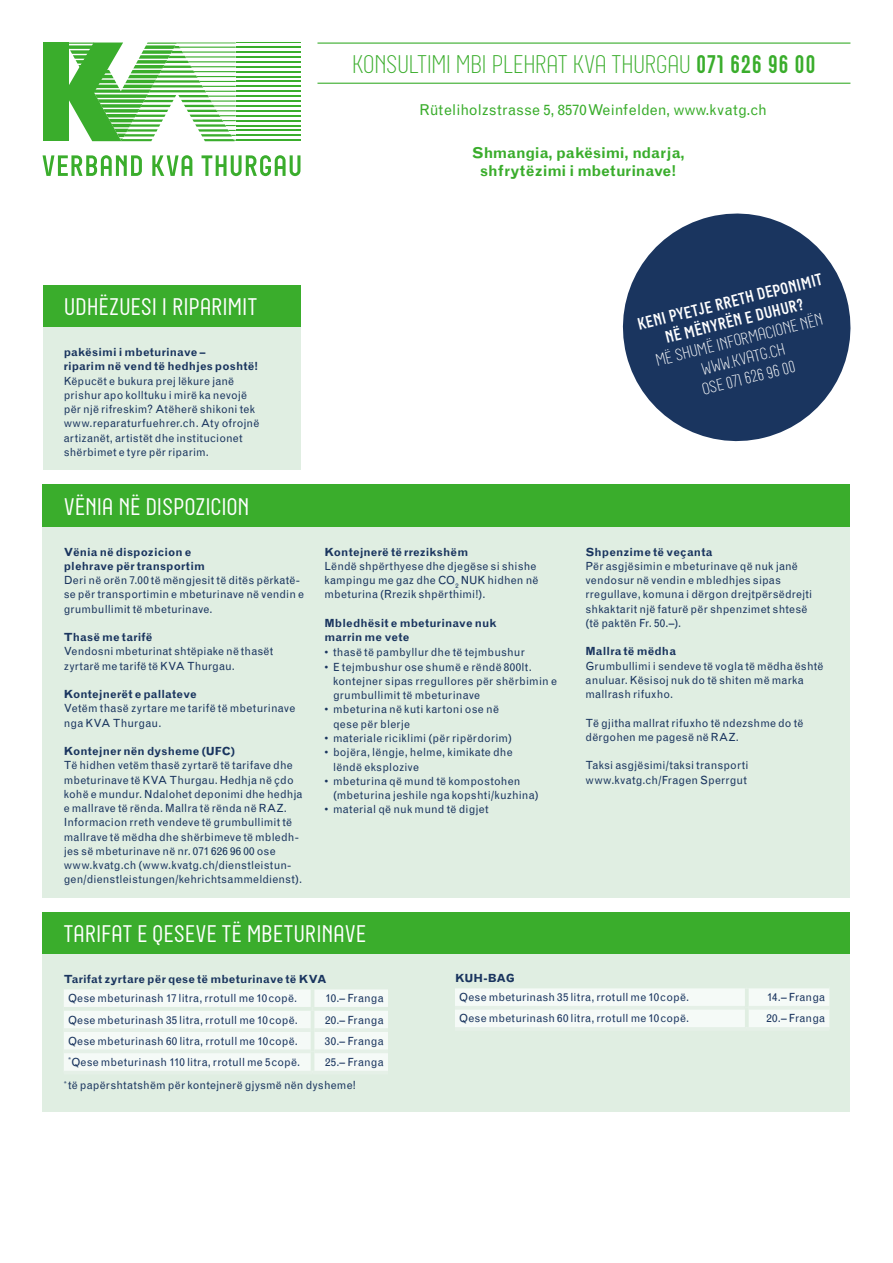
<style>
.page{position:relative;width:893px;height:1263px;background:#fff}
.page>*{position:absolute;margin:0;border:0;box-sizing:border-box;transform-origin:0 0}
.t1{font:300 25.5px "Neubau";letter-spacing:-.005em;color:#3aad2c}
.t2{font:24px "Neubau";letter-spacing:-.005em;color:#fff}
.t3{font:300 16.8px/19.5px "Neubau";color:#fff;text-align:center}
.t4{font:700 16.8px/19.5px "Neubau";color:#fff;text-align:center}
.t5{font:700 15px/18px "Grotesque MT Std";color:#3aad2c;text-align:center}
.t6{font:15px "Grotesque MT Std";color:#3aad2c}
.t7{font:11.25px/14.2px "Grotesque MT Std";letter-spacing:.01em;color:#1a355f}
.t8{font:700 11.25px/14.2px "Grotesque MT Std";letter-spacing:.01em;color:#1a355f}
.s1{font-weight:700}
</style>
<div class="page">
<div style="left:43px;top:285px;width:257px;height:42px;background:#3aad2c"></div>
<div style="left:43px;top:327px;width:257px;height:143px;background:#e0eee2"></div>
<div style="left:43px;top:484px;width:807px;height:43px;background:#3aad2c"></div>
<div style="left:43px;top:527px;width:807px;height:371px;background:#e0eee2"></div>
<hr style="left:317px;top:43px;width:533px;height:1px;background:#3aad2c">
<hr style="left:317px;top:83px;width:533px;height:1px;background:#3aad2c">
<svg style="left:622px;top:213px;width:229px;height:229px;fill:#1a355f"></svg>
<div style="left:43px;top:912px;width:807px;height:42px;background:#3aad2c"></div>
<div style="left:43px;top:954px;width:807px;height:157px;background:#e0eee2"></div>
<div style="left:64px;top:989px;width:324px;height:82px;background:#f5faf7"></div>
<hr style="left:64px;top:1007px;width:249px;height:4px;background:#e0eee2">
<hr style="left:313px;top:1007px;width:75px;height:4px;background:#e0eee2">
<hr style="left:64px;top:1028px;width:247px;height:4px;background:#e5f0e7">
<hr style="left:314px;top:1028px;width:74px;height:4px;background:#e5f0e7">
<hr style="left:64px;top:1049px;width:247px;height:4px;background:#e5f0e7">
<hr style="left:314px;top:1049px;width:74px;height:4px;background:#e5f0e7">
<hr style="left:64px;top:1071px;width:249px;height:3px;background:#e5f0e7">
<hr style="left:313px;top:1071px;width:75px;height:3px;background:#e5f0e7">
<hr style="left:311px;top:989px;width:3px;height:18px;background:#e0eee2">
<hr style="left:311px;top:1011px;width:3px;height:19px;background:#e0eee2">
<hr style="left:311px;top:1030px;width:3px;height:21px;background:#e0eee2">
<hr style="left:311px;top:1051px;width:3px;height:20px;background:#e0eee2">
<div style="left:455px;top:988px;width:374px;height:39px;background:#f5faf7"></div>
<hr style="left:455px;top:1006px;width:290px;height:4px;background:#e5f0e7">
<hr style="left:749px;top:1006px;width:80px;height:4px;background:#e5f0e7">
<hr style="left:455px;top:1027px;width:292px;height:4px;background:#e5f0e7">
<hr style="left:747px;top:1027px;width:82px;height:4px;background:#e5f0e7">
<hr style="left:745px;top:988px;width:4px;height:20px;background:#e0eee2">
<hr style="left:745px;top:1008px;width:4px;height:19px;background:#e0eee2">
<hr style="left:236px;top:43px;width:64px;height:1px;background:#3aad2c">
<hr style="left:236px;top:66px;width:64px;height:1px;background:#3aad2c">
<hr style="left:236px;top:61px;width:64px;height:1px;background:#3aad2c">
<hr style="left:236px;top:56px;width:64px;height:2px;background:#3aad2c">
<hr style="left:236px;top:51px;width:64px;height:2px;background:#3aad2c">
<hr style="left:236px;top:47px;width:64px;height:1px;background:#3aad2c">
<hr style="left:236px;top:91px;width:64px;height:1px;background:#3aad2c">
<hr style="left:236px;top:86px;width:64px;height:1px;background:#3aad2c">
<hr style="left:236px;top:81px;width:64px;height:1px;background:#3aad2c">
<hr style="left:236px;top:76px;width:64px;height:1px;background:#3aad2c">
<hr style="left:236px;top:71px;width:64px;height:1px;background:#3aad2c">
<hr style="left:236px;top:115px;width:64px;height:1px;background:#3aad2c">
<hr style="left:236px;top:110px;width:64px;height:1px;background:#3aad2c">
<hr style="left:236px;top:105px;width:64px;height:2px;background:#3aad2c">
<hr style="left:236px;top:100px;width:64px;height:2px;background:#3aad2c">
<hr style="left:236px;top:96px;width:64px;height:1px;background:#3aad2c">
<hr style="left:236px;top:140px;width:64px;height:1px;background:#3aad2c">
<hr style="left:236px;top:135px;width:64px;height:1px;background:#3aad2c">
<hr style="left:236px;top:130px;width:64px;height:1px;background:#3aad2c">
<hr style="left:236px;top:125px;width:64px;height:1px;background:#3aad2c">
<hr style="left:236px;top:120px;width:64px;height:1px;background:#3aad2c">
<div style="left:43px;top:43px;width:25px;height:98px;background:#3aad2c"></div>
<svg style="left:68px;top:43px;width:168px;height:98px"></svg>
<svg style="left:43px;top:155px;width:99px;height:21px"></svg>
<svg style="left:152px;top:155px;width:40px;height:21px"></svg>
<svg style="left:202px;top:155px;width:98px;height:21px"></svg>
<h1 class="t1" style="left:352px;top:50px;width:465px">KONSULTIMI MBI PLEHRAT KVA THURGAU <span class="s1">071 626 96 00</span></h1>
<h3 class="t6" style="left:419px;top:101px;width:349px">Rüteliholzstrasse 5, 8570 Weinfelden, www.kvatg.ch</h3>
<h3 class="t5" style="left:472px;top:144px;width:215px">Shmangia, pakësimi, ndarja, shfrytëzimi i mbeturinave!</h3>
<h2 class="t2" style="left:64px;top:293px;width:195px">UDHËZUESI I RIPARIMIT</h2>
<p class="t8" style="left:64px;top:345px;width:196px">pakësimi i mbeturinave –<br>riparim në vend të hedhjes poshtë!</p>
<p class="t7" style="left:64px;top:374px;width:197px">Këpucët e bukura prej lëkure janë prishur apo kolltuku i mirë ka nevojë për një rifreskim? Atëherë shikoni tek www.reparaturfuehrer.ch. Aty ofrojnë artizanët, artistët dhe institucionet shërbimet e tyre për riparim.</p>
<h2 class="t2" style="left:64px;top:493px;width:187px">VËNIA NË DISPOZICION</h2>
<p class="t8" style="left:64px;top:544px;width:143px">Vënia në dispozicion e plehrave për transportim</p>
<p class="t7" style="left:64px;top:573px;width:242px">Deri në orën 7.00 të mëngjesit të ditës përkatë&shy;se për transportimin e mbeturinave në vendin e grumbullimit të mbeturinave.</p>
<p class="t8" style="left:64px;top:630px;width:90px">Thasë me tarifë</p>
<p class="t7" style="left:64px;top:644px;width:211px">Vendosni mbeturinat shtëpiake në thasët zyrtarë me tarifë të KVA Thurgau.</p>
<p class="t8" style="left:64px;top:687px;width:135px">Kontejnerët e pallateve</p>
<p class="t7" style="left:64px;top:701px;width:233px">Vetëm thasë zyrtare me tarifë të mbeturinave nga KVA Thurgau.</p>
<p class="t8" style="left:64px;top:744px;width:173px">Kontejner nën dysheme (UFC)</p>
<p class="t7" style="left:64px;top:758px;width:240px">Të hidhen vetëm thasë zyrtarë të tarifave dhe mbeturinave të KVA Thurgau. Hedhja në çdo kohë e mundur. Ndalohet deponimi dhe hedhja e mallrave të rënda. Mallra të rënda në RAZ.<br>Informacion rreth vendeve të grumbullimit të mallrave të mëdha dhe shërbimeve të mbledh&shy;jes së mbeturinave në nr. 071 626 96 00 ose www.kvatg.ch (www.kvatg.ch/dienstleistun&shy;gen/dienstleistungen/kehrichtsammeldienst).</p>
<p class="t8" style="left:325px;top:545px;width:145px">Kontejnerë të rrezikshëm</p>
<p class="t7" style="left:325px;top:559px;width:215px">Lëndë shpërthyese dhe djegëse si shishe kampingu me gaz dhe CO<sub>2</sub> NUK hidhen në mbeturina (Rrezik shpërthimi!).</p>
<p class="t8" style="left:325px;top:616px;width:174px">Mbledhësit e mbeturinave nuk marrin me vete</p>
<p class="t7" style="left:325px;top:645px;width:202px">• thasë të pambyllur dhe të tejmbushur</p>
<p class="t7" style="left:333px;top:660px;width:225px;text-indent:-9px">• E tejmbushur ose shumë e rëndë 800lt. kontejner sipas rregullores për shërbimin e grumbullimit të mbeturinave</p>
<p class="t7" style="left:333px;top:702px;width:167px;text-indent:-9px">• mbeturina në kuti kartoni ose në qese për blerje</p>
<p class="t7" style="left:325px;top:731px;width:189px">• materiale riciklimi (për ripërdorim)</p>
<p class="t7" style="left:333px;top:745px;width:181px;text-indent:-9px">• bojëra, lëngje, helme, kimikate dhe lëndë eksplozive</p>
<p class="t7" style="left:333px;top:774px;width:207px;text-indent:-9px">• mbeturina që mund të kompostohen (mbeturina jeshile nga kopshti/kuzhina)</p>
<p class="t7" style="left:325px;top:802px;width:166px">• material që nuk mund të digjet</p>
<h3 class="t4" style="left:635px;top:315px;width:192px;rotate:-14deg">KENI PYETJE RRETH DEPONIMIT<br>NË MËNYRËN E DUHUR?</h3>
<h3 class="t3" style="left:654px;top:351px;width:173px;rotate:-14deg">MË SHUMË INFORMACIONE NËN<br>WWW.KVATG.CH<br>OSE 071 626 96 00</h3>
<p class="t8" style="left:585px;top:544px;width:129px">Shpenzime të veçanta</p>
<p class="t7" style="left:585px;top:559px;width:228px">Për asgjësimin e mbeturinave që nuk janë vendosur në vendin e mbledhjes sipas rregullave, komuna i dërgon drejtpërsëdrejti shkaktarit një faturë për shpenzimet shtesë (të paktën Fr. 50.–).</p>
<p class="t8" style="left:585px;top:644px;width:92px">Mallra të mëdha</p>
<p class="t7" style="left:585px;top:659px;width:240px">Grumbullimi i sendeve të vogla të mëdha është anuluar. Kësisoj nuk do të shiten më marka mallrash rifuxho.</p>
<p class="t7" style="left:585px;top:716px;width:219px">Të gjitha mallrat rifuxho të ndezshme do të dërgohen me pagesë në RAZ.</p>
<p class="t7" style="left:585px;top:758px;width:165px">Taksi asgjësimi/taksi transporti www.kvatg.ch/Fragen Sperrgut</p>
<h2 class="t2" style="left:64px;top:920px;width:304px">TARIFAT E QESEVE TË MBETURINAVE</h2>
<p class="t8" style="left:64px;top:972px;width:264px">Tarifat zyrtare për qese të mbeturinave të KVA</p>
<p class="t7" style="left:68px;top:991px;width:231px">Qese mbeturinash 17 litra, rrotull me 10copë.</p>
<p class="t7" style="left:325px;top:991px;width:60px">10.– Franga</p>
<p class="t7" style="left:68px;top:1012px;width:231px">Qese mbeturinash 35 litra, rrotull me 10copë.</p>
<p class="t7" style="left:325px;top:1012px;width:60px">20.– Franga</p>
<p class="t7" style="left:68px;top:1034px;width:231px">Qese mbeturinash 60 litra, rrotull me 10copë.</p>
<p class="t7" style="left:325px;top:1034px;width:60px">30.– Franga</p>
<p class="t7" style="left:68px;top:1055px;width:234px"><sup>*</sup>Qese mbeturinash 110 litra, rrotull me 5copë.</p>
<p class="t7" style="left:64px;top:1050px;width:321px;line-height:23.4px;text-indent:261px">25.– Franga <sup>*</sup> të papërshtatshëm për kontejnerë gjysmë nën dysheme!</p>
<p class="t8" style="left:455px;top:971px;width:61px">KUH-BAG</p>
<p class="t7" style="left:459px;top:990px;width:231px">Qese mbeturinash 35 litra, rrotull me 10copë.</p>
<p class="t7" style="left:767px;top:990px;width:60px">14.– Franga</p>
<p class="t7" style="left:459px;top:1011px;width:231px">Qese mbeturinash 60 litra, rrotull me 10copë.</p>
<p class="t7" style="left:766px;top:1011px;width:60px">20.– Franga</p>
</div>
